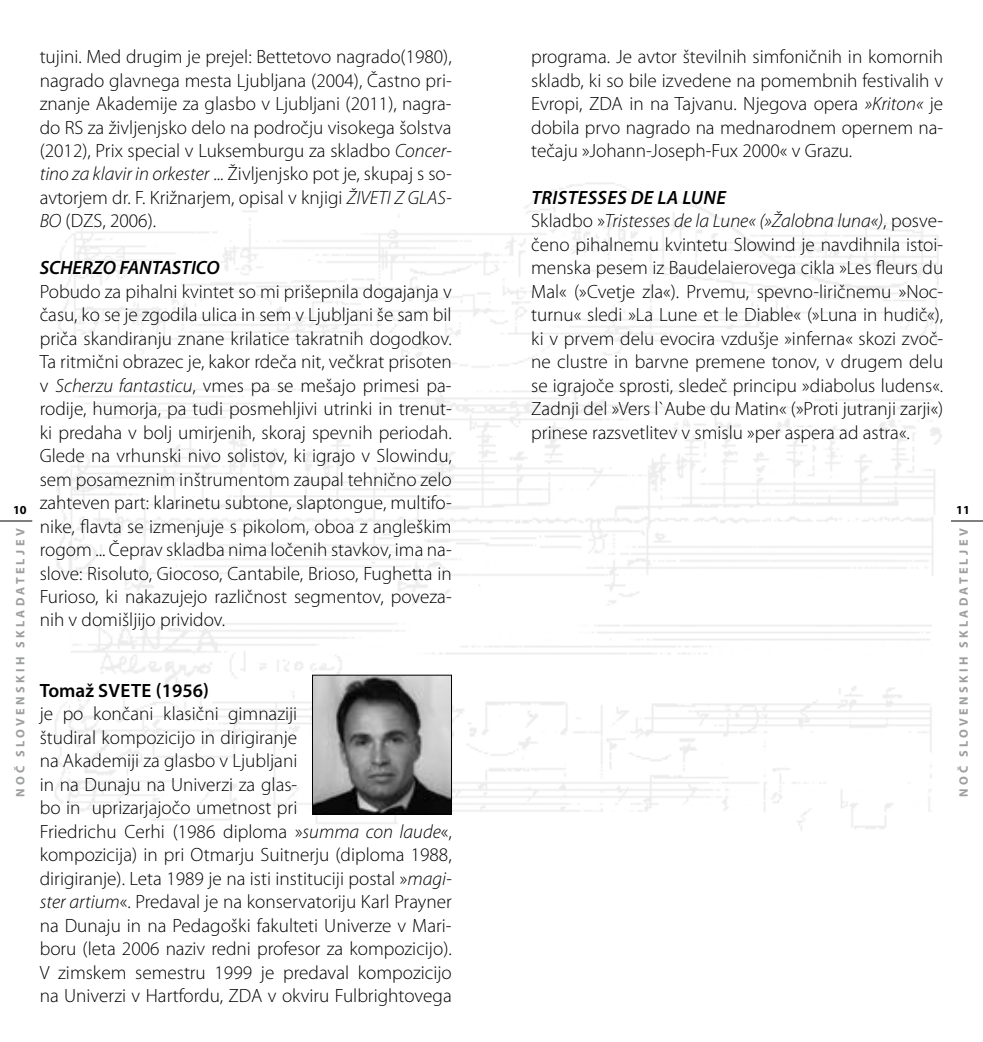
<style>
.page{position:relative;width:983px;height:1042px;background:#fff}
.page>*{position:absolute;margin:0;border:0;box-sizing:border-box;transform-origin:0 0}
.t1{font:300 19.25px/23.4px "Myriad Pro";color:#000;text-align:justify}
.t2{font:italic 600 19.25px "Myriad Pro";color:#000}
.t3{font:600 19.25px "Myriad Pro";color:#000}
.t4{font:700 12.25px "Myriad Pro";letter-spacing:.27em;color:#9c9e9f}
.t5{font:700 12.25px "Myriad Pro";color:#000}
.s1{font-style:italic}
.s2{font-weight:600;font-style:italic}
</style>
<div class="page">
<hr style="left:0;top:521px;width:32px;height:1px;background:#000">
<hr style="left:950px;top:521px;width:32px;height:1px;background:#000">
<img style="left:55px;top:183px;width:887px;height:648px">
<img style="left:314px;top:677px;width:135px;height:135px">
<div style="left:312px;top:675px;width:139px;height:139px;border:1px solid #000"></div>
<p class="t1" style="left:531px;top:45px;width:413px">programa. Je avtor številnih simfoničnih in komornih skladb, ki so bile izvedene na pomembnih festivalih v Evropi, ZDA in na Tajvanu. Njegova opera <span class="s1">»Kriton«</span> je dobila prvo nagrado na mednarodnem opernem na&shy;tečaju »Johann-Joseph-Fux 2000« v Grazu.</p>
<p class="t1" style="left:531px;top:186px;width:413px;text-align:left"><span class="s2">TRISTESSES DE LA LUNE<br></span>Skladbo »<span class="s1">Tristesses de la Lune« (»Žalobna luna«)</span>, posve&shy;čeno pihalnemu kvintetu Slowind je navdihnila istoi&shy;menska pesem iz Baudelaierovega cikla »Les fleurs du Mal« (»Cvetje zla«). Prvemu, spevno-liričnemu »Noc&shy;turnu« sledi »La Lune et le Diable« (»Luna in hudič«), ki v prvem delu evocira vzdušje »inferna« skozi zvoč&shy;ne clustre in barvne premene tonov, v drugem delu se igrajoče sprosti, sledeč principu »diabolus ludens«.<br>Zadnji del »Vers l`Aube du Matin« (»Proti jutranji zarji«) prinese razsvetlitev v smislu »per aspera ad astra«.</p>
<p class="t1" style="left:40px;top:45px;width:413px">tujini. Med drugim je prejel: Bettetovo nagrado(1980), nagrado glavnega mesta Ljubljana (2004), Častno pri&shy;znanje Akademije za glasbo v Ljubljani (2011), nagra&shy;do RS za življenjsko delo na področju visokega šolstva (2012), Prix special v Luksemburgu za skladbo <span class="s1">Concer&shy;tino za klavir in orkester</span> ... Življenjsko pot je, skupaj s so&shy;avtorjem dr. F. Križnarjem, opisal v knjigi <span class="s1">ŽIVETI Z GLAS-BO</span> (DZS, 2006).</p>
<p class="t2" style="left:40px;top:257px;width:180px">SCHERZO FANTASTICO</p>
<p class="t1" style="left:40px;top:280px;width:413px">Pobudo za pihalni kvintet so mi prišepnila dogajanja v času, ko se je zgodila ulica in sem v Ljubljani še sam bil priča skandiranju znane krilatice takratnih dogodkov.<br>Ta ritmični obrazec je, kakor rdeča nit, večkrat prisoten v <span class="s1">Scherzu fantasticu</span>, vmes pa se mešajo primesi pa&shy;rodije, humorja, pa tudi posmehljivi utrinki in trenut&shy;ki predaha v bolj umirjenih, skoraj spevnih periodah.<br>Glede na vrhunski nivo solistov, ki igrajo v Slowindu, sem posameznim inštrumentom zaupal tehnično zelo zahteven part: klarinetu subtone, slaptongue, multifo&shy;nike, flavta se izmenjuje s pikolom, oboa z angleškim rogom ... Čeprav skladba nima ločenih stavkov, ima na&shy;slove: Risoluto, Giocoso, Cantabile, Brioso, Fughetta in Furioso, ki nakazujejo različnost segmentov, poveza&shy;nih v domišljijo prividov.</p>
<p class="t5" style="left:13px;top:502px;width:15px">10</p>
<p class="t5" style="left:956px;top:502px;width:15px">11</p>
<p class="t4" style="left:13px;top:797px;width:270px;rotate:-90deg">noč slovenskih skladateljev</p>
<p class="t4" style="left:956px;top:797px;width:270px;rotate:-90deg">noč slovenskih skladateljev</p>
<p class="t3" style="left:40px;top:680px;width:171px">Tomaž Svete (1956)</p>
<p class="t1" style="left:40px;top:702px;width:413px;text-align:left">je po končani klasični gimnaziji<br>študiral kompozicijo in dirigiranje<br>na Akademiji za glasbo v Ljubljani<br>in na Dunaju na Univerzi za glas-<br>bo in uprizarjajočo umetnost pri<br>Friedrichu Cerhi (1986 diploma »<span class="s1">summa con laude</span>«, kompozicija) in pri Otmarju Suitnerju (diploma 1988, dirigiranje). Leta 1989 je na isti instituciji postal »<span class="s1">magi&shy;ster artium</span>«. Predaval je na konservatoriju Karl Prayner na Dunaju in na Pedagoški fakulteti Univerze v Mari&shy;boru (leta 2006 naziv redni profesor za kompozicijo).<br>V zimskem semestru 1999 je predaval kompozicijo na Univerzi v Hartfordu, ZDA v okviru Fulbrightovega</p>
</div>
